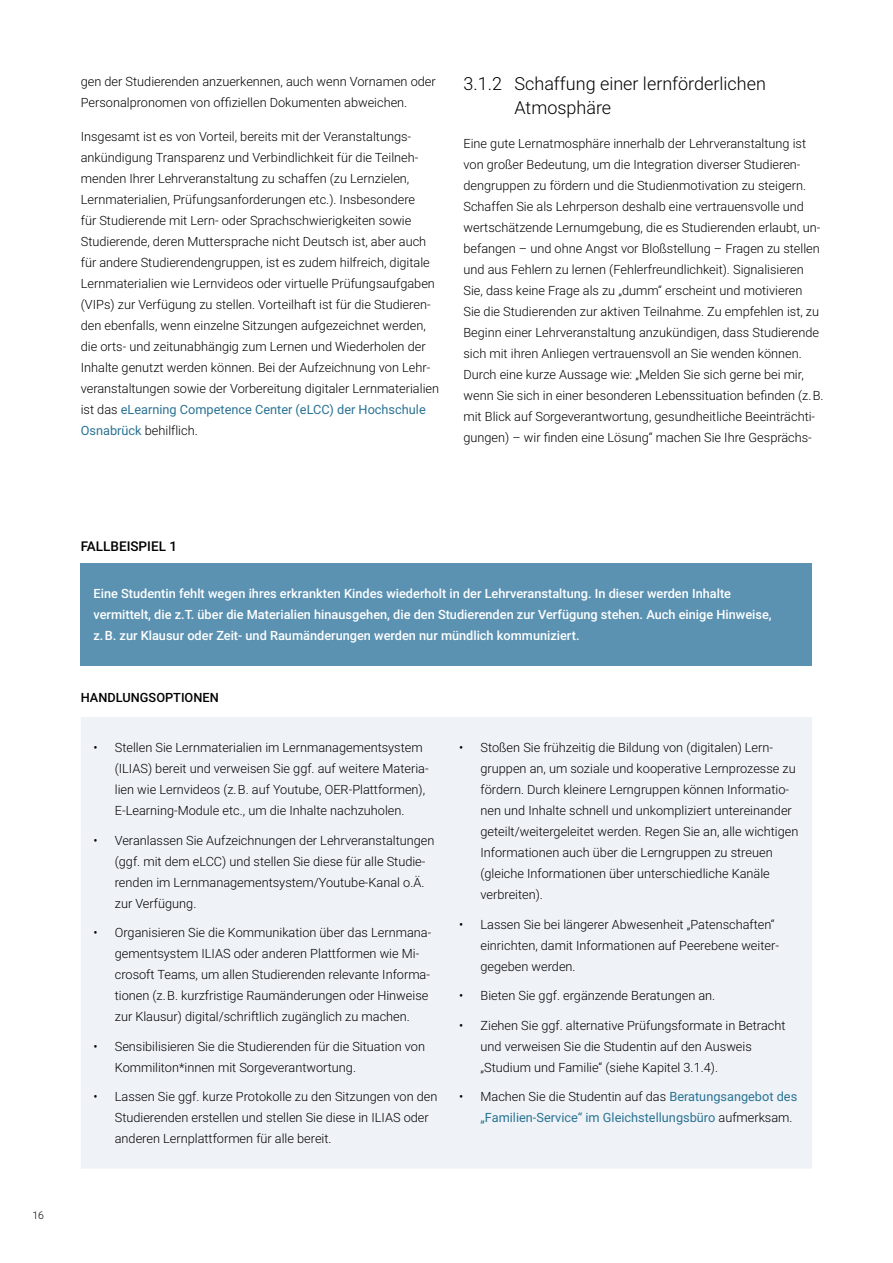
<style>
.page{position:relative;width:893px;height:1263px;background:#fff}
.page>*{position:absolute;margin:0;border:0;box-sizing:border-box;transform-origin:0 0}
.H3_Heading_3_Numbers{font:300 18px/24px "Roboto";color:#000}
.t1{font:500 13.5px "Roboto";color:#000}
.P_Normal{font:300 12.75px/21px "Roboto";color:#000}
.t2{font:500 12.75px/21px "Roboto";color:#fff}
.t3{font:12.75px/21px "Roboto";color:#2a7293}
.t4{font:500 12.75px "Roboto";color:#000}
.t5{font:300 10.5px "Roboto";color:#000}
.s1{font-weight:400;color:#2a7293}
.s2{font-weight:300;color:#000}
</style>
<div class="page">
<div style="left:81px;top:563px;width:731px;height:103px;background:#5b92b1"></div>
<div style="left:81px;top:717px;width:731px;height:452px;background:#eff3f7"></div>
<p class="P_Normal" style="left:81px;top:71px;width:357px">gen der Studierenden anzuerkennen, auch wenn Vornamen oder<br>Personalpronomen von offiziellen Dokumenten abweichen.</p>
<p class="P_Normal" style="left:81px;top:125px;width:360px">Insgesamt ist es von Vorteil, bereits mit der Veranstaltungs&shy;ankündigung Transparenz und Verbindlichkeit für die Teilneh&shy;menden Ihrer Lehrveranstaltung zu schaffen (zu Lernzielen, Lernmaterialien, Prüfungsanforderungen etc.). Insbesondere<br>für Studierende mit Lern- oder Sprachschwierigkeiten sowie Studierende, deren Muttersprache nicht Deutsch ist, aber auch für andere Studierendengruppen, ist es zudem hilfreich, digitale Lernmaterialien wie Lernvideos oder virtuelle Prüfungsaufgaben (VIPs) zur Verfügung zu stellen. Vorteilhaft ist für die Studieren&shy;den ebenfalls, wenn einzelne Sitzungen aufgezeichnet werden, die orts- und zeitunabhängig zum Lernen und Wiederholen der Inhalte genutzt werden können. Bei der Aufzeichnung von Lehr&shy;veranstaltungen sowie der Vorbereitung digitaler Lernmaterialien ist das <span class="s1">eLearning Competence Center (eLCC) der Hochschule Osnabrück</span> behilflich.</p>
<h3 class="H3_Heading_3_Numbers" style="left:514px;top:71px;width:253px;text-indent:-51px">3.1.2 Schaffung einer lernförderlichen<br>Atmosphäre</h3>
<p class="P_Normal" style="left:463px;top:132px;width:362px">Eine gute Lernatmosphäre innerhalb der Lehrveranstaltung ist von großer Bedeutung, um die Integration diverser Studieren&shy;dengruppen zu fördern und die Studienmotivation zu steigern.<br>Schaffen Sie als Lehrperson deshalb eine vertrauensvolle und wertschätzende Lernumgebung, die es Studierenden erlaubt, un&shy;befangen – und ohne Angst vor Bloßstellung – Fragen zu stellen und aus Fehlern zu lernen (Fehlerfreundlichkeit). Signalisieren Sie, dass keine Frage als zu „dumm“ erscheint und motivieren<br>Sie die Studierenden zur aktiven Teilnahme. Zu empfehlen ist, zu Beginn einer Lehrveranstaltung anzukündigen, dass Studierende sich mit ihren Anliegen vertrauensvoll an Sie wenden können.<br>Durch eine kurze Aussage wie: „Melden Sie sich gerne bei mir, wenn Sie sich in einer besonderen Lebenssituation befinden (z. B. mit Blick auf Sorgeverantwortung, gesundheitliche Beeinträchti&shy;gungen) – wir finden eine Lösung“ machen Sie Ihre Gesprächs-</p>
<p class="t5" style="left:32px;top:1207px;width:13px">16</p>
<p class="t1" style="left:81px;top:536px;width:98px">FALLBEISPIEL 1</p>
<p class="t2" style="left:94px;top:583px;width:680px">Eine Studentin fehlt wegen ihres erkrankten Kindes wiederholt in der Lehrveranstaltung. In dieser werden Inhalte vermittelt, die z.T. über die Materialien hinausgehen, die den Studierenden zur Verfügung stehen. Auch einige Hinweise, z. B. zur Klausur oder Zeit- und Raumänderungen werden nur mündlich kommuniziert.</p>
<p class="t4" style="left:81px;top:689px;width:139px">HANDLUNGSOPTIONEN</p>
<p class="P_Normal" style="left:115px;top:737px;width:315px;text-indent:-21px">• Stellen Sie Lernmaterialien im Lernmanagementsystem (ILIAS) bereit und verweisen Sie ggf. auf weitere Materia&shy;lien wie Lernvideos (z. B. auf Youtube, OER-Plattformen), E-Learning-Module etc., um die Inhalte nachzuholen.</p>
<p class="P_Normal" style="left:115px;top:829px;width:321px;text-indent:-21px">• Veranlassen Sie Aufzeichnungen der Lehrveranstaltungen (ggf. mit dem eLCC) und stellen Sie diese für alle Studie&shy;renden im Lernmanagementsystem/Youtube-Kanal o.Ä. zur Verfügung.</p>
<p class="P_Normal" style="left:115px;top:922px;width:318px;text-indent:-21px">• Organisieren Sie die Kommunikation über das Lernmana&shy;gementsystem ILIAS oder anderen Plattformen wie Mi&shy;crosoft Teams, um allen Studierenden relevante Informa&shy;tionen (z. B. kurzfristige Raumänderungen oder Hinweise zur Klausur) digital/schriftlich zugänglich zu machen.</p>
<p class="P_Normal" style="left:115px;top:1035px;width:312px;text-indent:-21px">• Sensibilisieren Sie die Studierenden für die Situation von<br>Kommiliton*innen mit Sorgeverantwortung.</p>
<p class="P_Normal" style="left:115px;top:1086px;width:324px;text-indent:-21px">• Lassen Sie ggf. kurze Protokolle zu den Sitzungen von den<br>Studierenden erstellen und stellen Sie diese in ILIAS oder anderen Lernplattformen für alle bereit.</p>
<p class="P_Normal" style="left:480px;top:737px;width:319px;text-indent:-21px">• Stoßen Sie frühzeitig die Bildung von (digitalen) Lern&shy;gruppen an, um soziale und kooperative Lernprozesse zu fördern. Durch kleinere Lerngruppen können Informatio&shy;nen und Inhalte schnell und unkompliziert untereinander geteilt/weitergeleitet werden. Regen Sie an, alle wichtigen Informationen auch über die Lerngruppen zu streuen (gleiche Informationen über unterschiedliche Kanäle verbreiten).</p>
<p class="P_Normal" style="left:480px;top:913px;width:299px;text-indent:-21px">• Lassen Sie bei längerer Abwesenheit „Patenschaften“ einrichten, damit Informationen auf Peerebene weiter&shy;gegeben werden.</p>
<p class="P_Normal" style="left:459px;top:985px;width:258px">• Bieten Sie ggf. ergänzende Beratungen an.</p>
<p class="P_Normal" style="left:480px;top:1014px;width:307px;text-indent:-21px">• Ziehen Sie ggf. alternative Prüfungsformate in Betracht und verweisen Sie die Studentin auf den Ausweis „Studium und Familie“ (siehe Kapitel 3.1.4).</p>
<p class="t3" style="left:480px;top:1086px;width:318px;text-indent:-21px"><span class="s2">• Machen Sie die Studentin auf das</span> Beratungsangebot des „Familien-Service“ im Gleichstellungsbüro <span class="s2">aufmerksam.</span></p>
</div>
